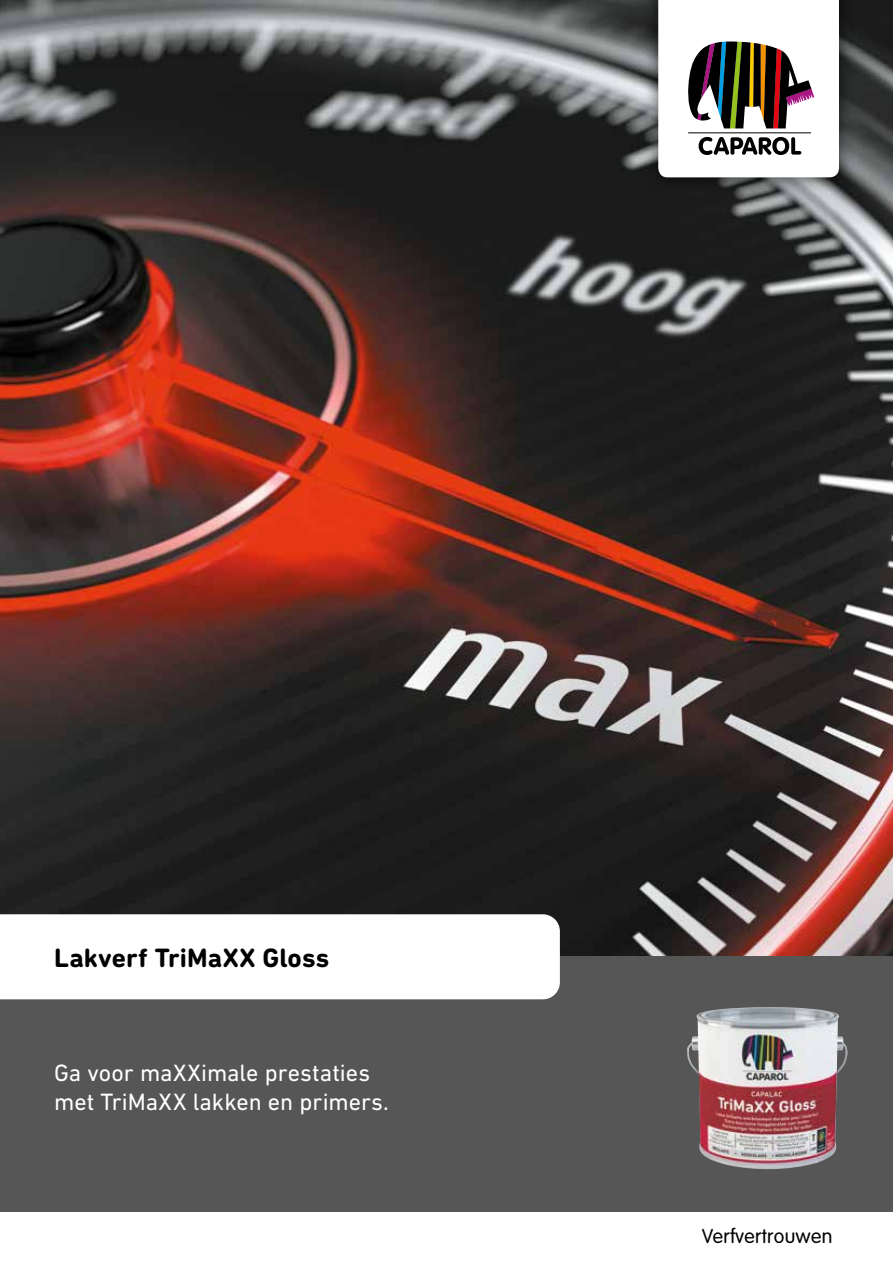
<style>
.page{position:relative;width:893px;height:1263px;background:#fff}
.page>*{position:absolute;margin:0;border:0;box-sizing:border-box;transform-origin:0 0}
.t1{font:700 27px "DIN Next Rounded LT Pro";letter-spacing:.005em;color:#000}
.t2{font:24px/28.8px "DIN Next LT Pro";color:#fff}
.t3{font:300 19.8px "VAG Rounded Std";letter-spacing:.02em;color:#000}
</style>
<div class="page">
<img style="left:0;top:0;width:893px;height:957px">
<div style="left:642px;top:0;width:213px;height:194px;background:#000;opacity:.7"></div>
<svg style="left:658px;top:0;width:181px;height:177px"></svg>
<div style="left:0;top:957px;width:893px;height:255px;background:#575657"></div>
<svg style="left:0;top:914px;width:560px;height:85px"></svg>
<img style="left:687px;top:1007px;width:161px;height:162px">
<p class="t1" style="left:54px;top:942px;width:277px">Lakverf TriMaXX Gloss</p>
<p class="t2" style="left:54px;top:1058px;width:336px">Ga voor maXXimale prestaties met TriMaXX lakken en primers.</p>
<p class="t3" style="left:702px;top:1225px;width:132px">Verfvertrouwen</p>
</div>
